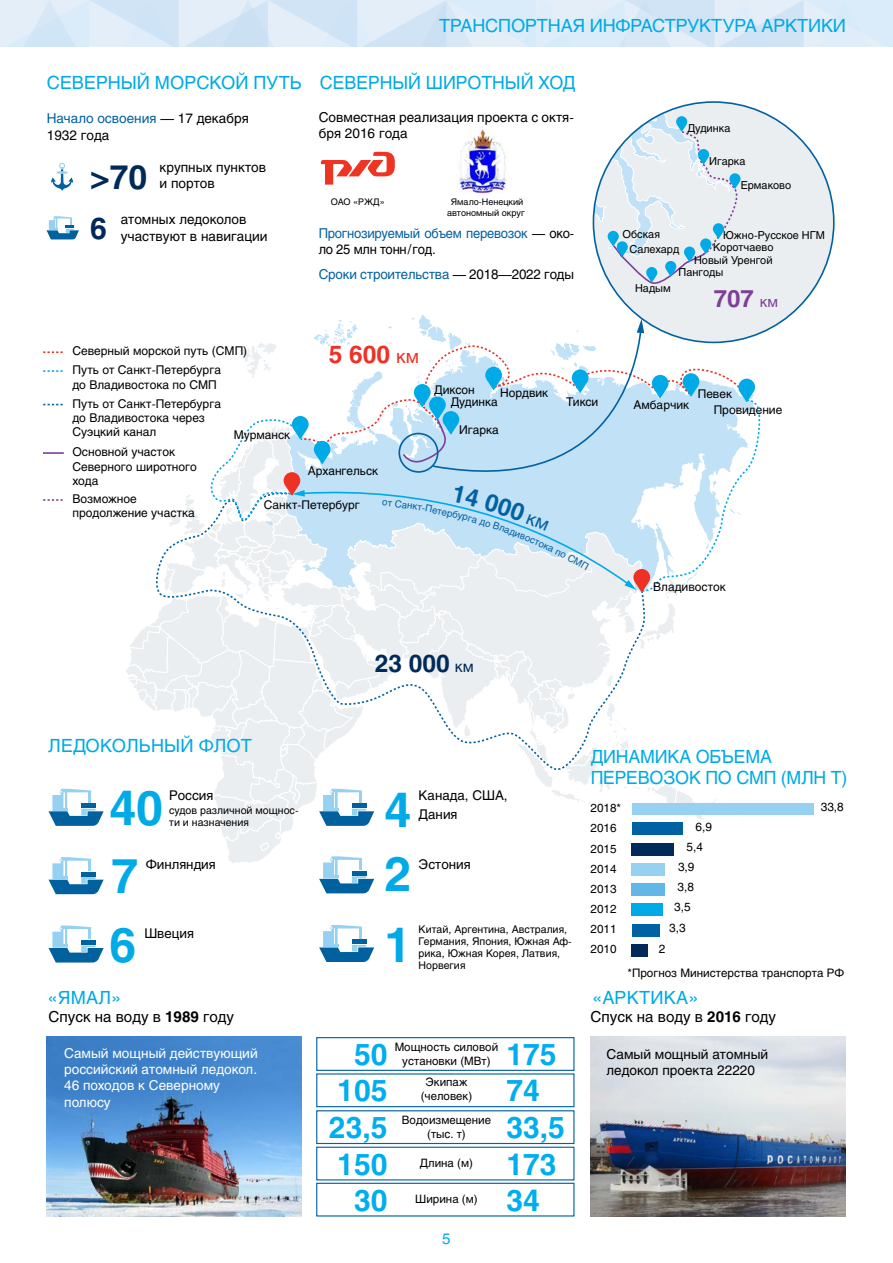
<style>
.page{position:relative;width:893px;height:1263px;background:#fff}
.page>*{position:absolute;margin:0;border:0;box-sizing:border-box;transform-origin:0 0}
.t1{font:700 47.85px "Helios";color:#00aae7}
.t2{font:700 33.3px "Helios";color:#002a58}
.t3{font:700 30px "Helios";color:#002a58}
.t4{font:700 29.7px/36.5px "Helios";color:#00aeef}
.t5{font:700 24.3px "Helios";color:#002a58}
.t6{font:700 24.3px "Helios";color:#ee3124}
.t7{font:700 23.85px "Helios";color:#7f3f98}
.t8{font:18px/21px "Helios";letter-spacing:-.01em;color:#00aae7}
.t9{font:18px "Helios";letter-spacing:.01em;color:#00aae7}
.t10{font:15px "Helios";color:#000}
.t11{font:15px "Helios";color:#00aae7}
.t12{font:13.5px/16.2px "Helios";color:#000}
.t13{font:13.5px/16.2px "Helios";color:#fff}
.t14{font:13.5px/16.2px "Helios";letter-spacing:-.02em;color:#0061a3;scale:.96 1}
.t15{font:13.5px "Helios";letter-spacing:-.02em;color:#0061a3}
.t16{font:13.2px/18.3px "Helios";color:#000}
.t17{font:12px/14.4px "Helios";color:#000}
.t18{font:11.85px/12.1px "Helios";color:#000}
.t19{font:11.7px "Helios";color:#000}
.t20{font:11.55px/20.1px "Helios";color:#000}
.t21{font:11.4px/13.8px "Helios";color:#000;text-align:center}
.t22{font:10.8px/12.5px "Helios";color:#000}
.t23{font:10.5px/12px "Helios";color:#000}
.t24{font:9px/10.8px "Helios";color:#000;text-align:center}
.s1{color:#0061a3}
.s2{color:#000}
.s3{font-weight:400;font-size:18.9px}
.s4{font-weight:400;font-size:15.6px}
.s5{font-weight:400;font-size:15.15px}
.s6{font-weight:700}
</style>
<div class="page">
<svg style="left:0;top:0;width:893px;height:47px;background:#dae9f7"></svg>
<svg style="left:44px;top:351px;width:19px;height:2px"></svg>
<svg style="left:44px;top:370px;width:19px;height:2px"></svg>
<svg style="left:44px;top:404px;width:19px;height:1px"></svg>
<hr style="left:44px;top:452px;width:20px;height:2px;background:#7f3f98">
<svg style="left:44px;top:499px;width:19px;height:2px"></svg>
<svg style="left:656px;top:102px;width:178px;height:231px"></svg>
<div style="left:632px;top:803px;width:181px;height:11px;background:#96d1f2"></div>
<div style="left:632px;top:944px;width:16px;height:12px;background:#002a58"></div>
<div style="left:632px;top:924px;width:27px;height:12px;background:#0061a3"></div>
<div style="left:632px;top:903px;width:31px;height:13px;background:#00aae7"></div>
<div style="left:632px;top:883px;width:33px;height:13px;background:#63b7e6"></div>
<img style="left:46px;top:1037px;width:255px;height:179px">
<img style="left:591px;top:1037px;width:255px;height:179px">
<div style="left:316px;top:1037px;width:258px;height:34px;background:#fff;border:1px solid #0061a3"></div>
<div style="left:316px;top:1073px;width:258px;height:34px;background:#fff;border:1px solid #0061a3"></div>
<div style="left:316px;top:1110px;width:258px;height:34px;background:#fff;border:1px solid #0061a3"></div>
<div style="left:316px;top:1147px;width:258px;height:33px;background:#fff;border:1px solid #0061a3"></div>
<div style="left:316px;top:1183px;width:258px;height:33px;background:#fff;border:1px solid #0061a3"></div>
<svg style="left:49px;top:789px;width:55px;height:37px"></svg>
<svg style="left:49px;top:857px;width:55px;height:37px"></svg>
<svg style="left:49px;top:925px;width:55px;height:37px"></svg>
<svg style="left:319px;top:925px;width:55px;height:37px"></svg>
<svg style="left:47px;top:216px;width:32px;height:23px"></svg>
<svg style="left:51px;top:163px;width:23px;height:28px"></svg>
<svg style="left:126px;top:116px;width:637px;height:777px"></svg>
<h3 class="t8" style="left:439px;top:15px;width:408px">ТРАНСПОРТНАЯ ИНФРАСТРУКТУРА АРКТИКИ</h3>
<h3 class="t8" style="left:47px;top:71px;width:530px">СЕВЕРНЫЙ МОРСКОЙ ПУТЬ СЕВЕРНЫЙ ШИРОТНЫЙ ХОД</h3>
<p class="t12" style="left:47px;top:110px;width:203px"><span class="s1">Начало освоения</span> — 17 декабря<br>1932 года</p>
<p class="t12" style="left:319px;top:108px;width:257px">Совместная реализация проекта с октя&shy;бря 2016 года</p>
<h2 class="t2" style="left:90px;top:157px;width:59px">&gt;70</h2>
<p class="t12" style="left:160px;top:159px;width:108px">крупных пунктов и портов</p>
<h3 class="t3" style="left:90px;top:211px;width:18px">6</h3>
<p class="t12" style="left:121px;top:211px;width:149px">атомных ледоколов участвуют в навигации</p>
<p class="t24" style="left:331px;top:197px;width:55px">ОАО «РЖД»</p>
<p class="t24" style="left:447px;top:197px;width:79px">Ямало-Ненецкий автономный округ</p>
<p class="t14" style="left:319px;top:224px;width:267px">Прогнозируемый объем перевозок <span class="s2">— око&shy;ло 25 млн тонн/год.</span></p>
<p class="t15" style="left:319px;top:265px;width:257px">Сроки строительства <span class="s2">— 2018—2022 годы</span></p>
<p class="t17" style="left:72px;top:341px;width:176px;line-height:19.2px">Северный морской путь (СМП)<br>Путь от Санкт-Петербурга</p>
<p class="t17" style="left:72px;top:375px;width:150px;line-height:19.2px">до Владивостока по СМП<br>Путь от Санкт-Петербурга</p>
<p class="t17" style="left:72px;top:410px;width:134px">до Владивостока через<br>Суэцкий канал</p>
<p class="t17" style="left:72px;top:445px;width:126px">Основной участок<br>Северного широтного хода</p>
<p class="t18" style="left:234px;top:429px;width:58px">Мурманск</p>
<h3 class="t6" style="left:329px;top:340px;width:92px">5 600 <span class="s3">км</span></h3>
<p class="t18" style="left:308px;top:465px;width:72px">Архангельск</p>
<p class="t18" style="left:451px;top:384px;width:49px;text-indent:-16px">Диксон<br>Дудинка</p>
<p class="t18" style="left:459px;top:424px;width:41px">Игарка</p>
<p class="t18" style="left:500px;top:387px;width:50px">Нордвик</p>
<p class="t18" style="left:566px;top:396px;width:34px">Тикси</p>
<p class="t17" style="left:72px;top:491px;width:124px">Возможное продолжение участка</p>
<p class="t18" style="left:264px;top:499px;width:97px">Санкт-Петербург</p>
<h3 class="t5" style="left:375px;top:650px;width:100px">23 000 <span class="s4">км</span></h3>
<p class="t22" style="left:687px;top:122px;width:45px">Дудинка</p>
<p class="t22" style="left:709px;top:154px;width:38px">Игарка</p>
<p class="t22" style="left:741px;top:179px;width:52px">Ермаково</p>
<p class="t22" style="left:629px;top:227px;width:51px;line-height:14.7px;text-indent:-7px">Обская<br>Салехард</p>
<p class="t22" style="left:635px;top:281px;width:37px">Надым</p>
<p class="t22" style="left:713px;top:229px;width:113px;text-indent:10px">Южно-Русское НГМ<br>Коротчаево</p>
<p class="t22" style="left:679px;top:254px;width:96px;text-indent:15px">Новый Уренгой<br>Пангоды</p>
<h3 class="t7" style="left:714px;top:285px;width:66px">707 <span class="s5">км</span></h3>
<p class="t18" style="left:633px;top:398px;width:57px">Амбарчик</p>
<p class="t18" style="left:698px;top:387px;width:36px">Певек</p>
<p class="t18" style="left:714px;top:404px;width:70px">Провидение</p>
<p class="t18" style="left:653px;top:580px;width:74px">Владивосток</p>
<h3 class="t9" style="left:48px;top:734px;width:205px">ЛЕДОКОЛЬНЫЙ ФЛОТ</h3>
<h1 class="t1" style="left:109px;top:780px;width:55px">40</h1>
<p class="t16" style="left:169px;top:786px;width:46px">Россия</p>
<p class="t23" style="left:169px;top:803px;width:130px">судов различной мощнос&shy;ти и назначения</p>
<h1 class="t1" style="left:384px;top:782px;width:28px">4</h1>
<h1 class="t1" style="left:111px;top:848px;width:28px">7</h1>
<h1 class="t1" style="left:384px;top:846px;width:28px">2</h1>
<h1 class="t1" style="left:109px;top:917px;width:28px">6</h1>
<p class="t16" style="left:146px;top:855px;width:72px">Финляндия</p>
<h1 class="t1" style="left:384px;top:917px;width:28px">1</h1>
<p class="t16" style="left:144px;top:924px;width:51px">Швеция</p>
<p class="t16" style="left:419px;top:786px;width:91px">Канада, США,<br>Дания</p>
<p class="t16" style="left:419px;top:855px;width:54px">Эстония</p>
<p class="t23" style="left:419px;top:923px;width:155px">Китай, Аргентина, Австралия,<br>Германия, Япония, Южная Аф&shy;рика, Южная Корея, Латвия,<br>Норвегия</p>
<h3 class="t8" style="left:591px;top:746px;width:258px">ДИНАМИКА ОБЪЕМА<br>ПЕРЕВОЗОК ПО СМП (МЛН Т)</h3>
<p class="t20" style="left:591px;top:798px;width:32px">2018*<br>2016<br>2015<br>2014<br>2013<br>2012<br>2011<br>2010</p>
<p class="t19" style="left:821px;top:799px;width:25px">33,8</p>
<p class="t19" style="left:695px;top:819px;width:18px">6,9</p>
<p class="t19" style="left:686px;top:839px;width:18px">5,4</p>
<p class="t19" style="left:678px;top:859px;width:18px">3,9</p>
<p class="t19" style="left:677px;top:880px;width:18px">3,8</p>
<p class="t19" style="left:674px;top:900px;width:18px">3,5</p>
<p class="t19" style="left:669px;top:920px;width:18px">3,3</p>
<p class="t19" style="left:659px;top:941px;width:8px">2</p>
<p class="t20" style="left:627px;top:963px;width:218px">*Прогноз Министерства транспорта РФ</p>
<h3 class="t8" style="left:48px;top:987px;width:75px">«ЯМАЛ»</h3>
<h3 class="t9" style="left:592px;top:986px;width:108px">«АРКТИКА»</h3>
<p class="t10" style="left:49px;top:1007px;width:187px">Спуск на воду в <span class="s6">1989</span> году</p>
<p class="t10" style="left:591px;top:1007px;width:187px">Спуск на воду в <span class="s6">2016</span> году</p>
<p class="t21" style="left:395px;top:1040px;width:105px">Мощность силовой установки (МВт)</p>
<p class="t21" style="left:421px;top:1075px;width:53px">Экипаж (человек)</p>
<p class="t21" style="left:402px;top:1113px;width:91px">Водоизмещение (тыс. т)</p>
<p class="t21" style="left:420px;top:1156px;width:55px">Длина (м)</p>
<p class="t21" style="left:415px;top:1192px;width:64px">Ширина (м)</p>
<h3 class="t4" style="left:354px;top:1036px;width:35px">50</h3>
<h3 class="t4" style="left:506px;top:1036px;width:60px">175<br>74<br>33,5<br>173<br>34</h3>
<p class="t13" style="left:64px;top:1045px;width:195px">Самый мощный действующий российский атомный ледокол.<br>46 походов к Северному полюсу</p>
<p class="t12" style="left:607px;top:1045px;width:163px">Самый мощный атомный ледокол проекта 22220</p>
<h3 class="t4" style="left:337px;top:1072px;width:52px">105</h3>
<h3 class="t4" style="left:329px;top:1109px;width:60px">23,5</h3>
<h3 class="t4" style="left:337px;top:1146px;width:52px;line-height:36px;text-align:center">150<br>30</h3>
<p class="t11" style="left:442px;top:1229px;width:10px">5</p>
</div>
